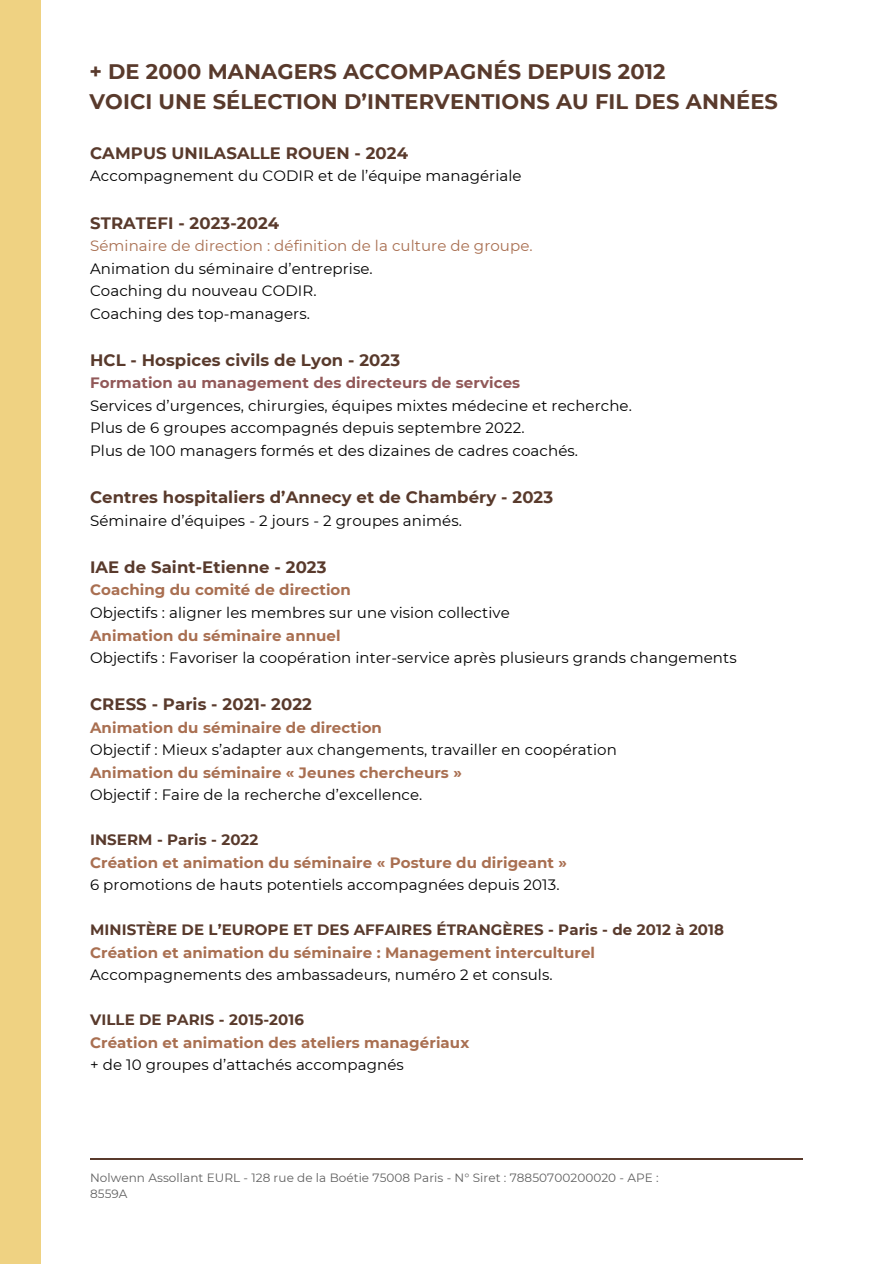
<style>
.page{position:relative;width:894px;height:1264px;background:#fff}
.page>*{position:absolute;margin:0;border:0;box-sizing:border-box;transform-origin:0 0}
.t1{font:700 21px/29.2px "Montserrat";letter-spacing:.005em;color:#593a2c}
.t2{font:700 16.5px "Montserrat";letter-spacing:.005em;color:#593a2c}
.t3{font:15px/22.5px "Montserrat";letter-spacing:.005em;color:#000}
.t4{font:700 15px/22.5px "Montserrat";letter-spacing:.005em;color:#593a2c}
.t5{font:700 15px/22.5px "Montserrat";letter-spacing:.005em;color:#a96f51}
.t6{font:12px/16px "Montserrat";letter-spacing:.005em;color:#606060}
.s1{color:#a96f51}
.s2{font-weight:700;color:#915858}
.s3{font-weight:700;color:#a96f51}
.s4{font-weight:700;color:#593a2c}
.s5{font-weight:400;color:#000}
.s6{color:#593a2c}
</style>
<div class="page">
<hr style="left:90px;top:1157px;width:712px;height:2px;background:#593a2c">
<div style="left:0;top:0;width:41px;height:1263px;background:#efd282"></div>
<h2 class="t1" style="left:89px;top:57px;width:690px">+ DE 2000 MANAGERS ACCOMPAGNÉS DEPUIS 2012<br>VOICI UNE SÉLECTION D’INTERVENTIONS AU FIL DES ANNÉES</h2>
<h1 class="t2" style="left:90px;top:143px;width:319px">CAMPUS UNILASALLE ROUEN - 2024</h1>
<h1 class="t3" style="left:90px;top:165px;width:433px">Accompagnement du CODIR et de l’équipe managériale</h1>
<h2 class="t2" style="left:90px;top:212px;width:191px">STRATEFI - 2023-2024</h2>
<h2 class="t3" style="left:90px;top:234px;width:444px"><span class="s1">Séminaire de direction : définition de la culture de groupe.<br></span>Animation du séminaire d’entreprise.<br>Coaching du nouveau CODIR.<br>Coaching des top-managers.</h2>
<h2 class="t2" style="left:90px;top:350px;width:311px">HCL - Hospices civils de Lyon - 2023</h2>
<h2 class="t3" style="left:90px;top:372px;width:543px"><span class="s2">Formation au management des directeurs de services<br></span>Services d’urgences, chirurgies, équipes mixtes médecine et recherche.<br>Plus de 6 groupes accompagnés depuis septembre 2022.<br>Plus de 100 managers formés et des dizaines de cadres coachés.</h2>
<h2 class="t2" style="left:90px;top:487px;width:464px">Centres hospitaliers d’Annecy et de Chambéry - 2023</h2>
<h2 class="t3" style="left:90px;top:509px;width:373px">Séminaire d’équipes - 2 jours - 2 groupes animés.</h2>
<h2 class="t2" style="left:90px;top:557px;width:238px">IAE de Saint-Etienne - 2023</h2>
<h2 class="t3" style="left:90px;top:579px;width:648px"><span class="s3">Coaching du comité de direction<br></span>Objectifs : aligner les membres sur une vision collective<br><span class="s3">Animation du séminaire annuel<br></span>Objectifs : Favoriser la coopération inter-service après plusieurs grands changements</h2>
<h2 class="t2" style="left:90px;top:694px;width:223px">CRESS - Paris - 2021- 2022</h2>
<h2 class="t3" style="left:90px;top:716px;width:528px"><span class="s3">Animation du séminaire de direction<br></span>Objectif : Mieux s’adapter aux changements, travailler en coopération <span class="s3">Animation du séminaire « Jeunes chercheurs »<br></span>Objectif : Faire de la recherche d’excellence.</h2>
<h2 class="t3" style="left:90px;top:828px;width:478px"><span class="s4">INSERM - Paris - 2022<br></span><span class="s3">Création et animation du séminaire « Posture du dirigeant »<br></span>6 promotions de hauts potentiels accompagnées depuis 2013.</h2>
<h2 class="t4" style="left:90px;top:918px;width:635px">MINISTÈRE DE L’EUROPE ET DES AFFAIRES ÉTRANGÈRES - Paris - de 2012 à 2018<br><span class="s1">Création et animation du séminaire : Management interculturel<br></span><span class="s5">Accompagnements des ambassadeurs, numéro 2 et consuls.</span></h2>
<h2 class="t5" style="left:90px;top:1008px;width:380px"><span class="s6">VILLE DE PARIS - 2015-2016<br></span>Création et animation des ateliers managériaux <span class="s5">+ de 10 groupes d’attachés accompagnés</span></h2>
<p class="t6" style="left:90px;top:1169px;width:570px">Nolwenn Assollant EURL - 128 rue de la Boétie 75008 Paris - N° Siret : 78850700200020 - APE :<br>8559A</p>
</div>
